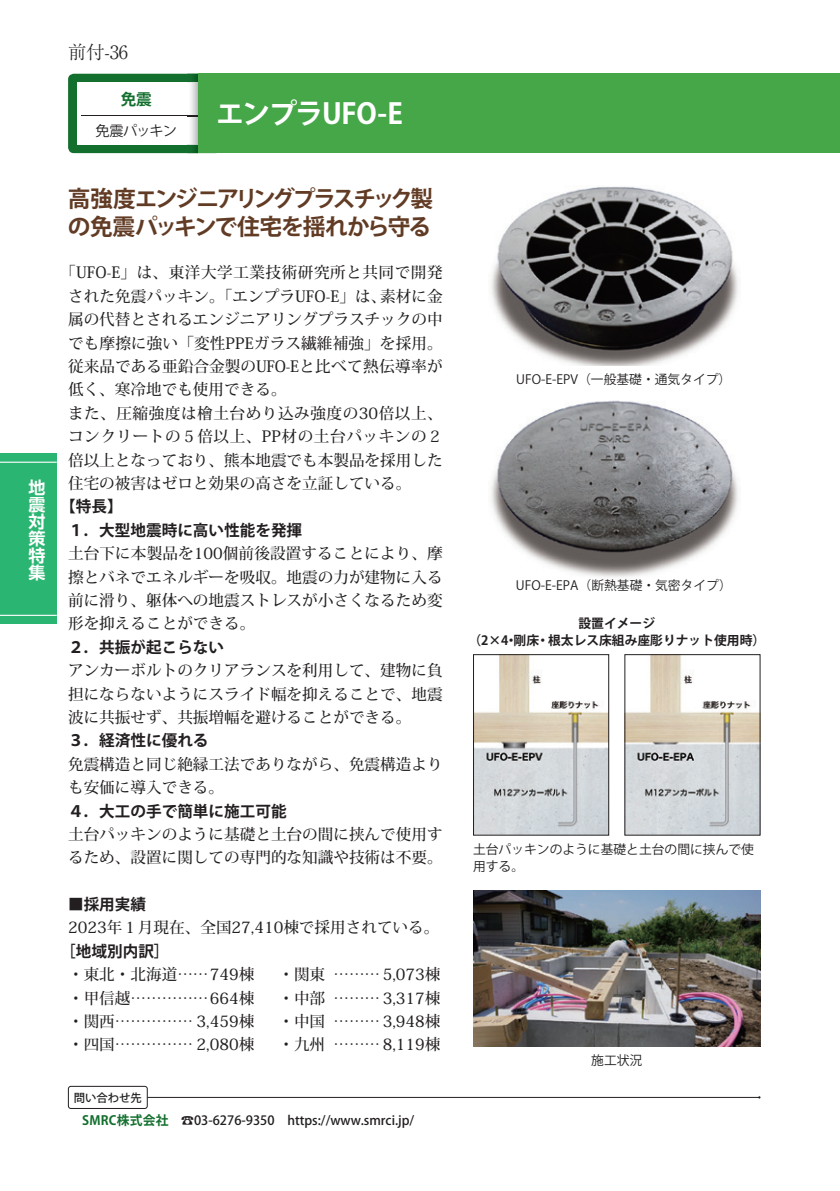
<style>
.page{position:relative;width:840px;height:1191px;background:#fff}
.page>*{position:absolute;margin:0;border:0;box-sizing:border-box;transform-origin:0 0}
.t1{font:700 28.4px "Koz Go Pro";letter-spacing:-.055em;color:#fff}
.t2{font:700 22.6px/28.4px "Koz Go Pro";letter-spacing:-.1em;color:#613b24}
.t3{font:300 18.4px "Ryumin Pro";color:#231f20}
.t4{font:700 17px/17px "Shin Go Pro De";color:#fff;text-align:justify}
.t5{font:500 15.6px/23.4px "Koz Min Pro";color:#231f20}
.t6{font:700 15.6px/23.4px "Koz Go Pro";color:#231f20}
.t7{font:700 15.6px "Koz Go Pro";color:#136f2e}
.t8{font:14.2px "Koz Go Pro";letter-spacing:-.06em;color:#231f20}
.t9{font:12.8px/17px "Koz Go Pro";color:#231f20}
.t10{font:500 12.8px "Koz Go Pro";color:#231f20}
.t11{font:700 12.8px/17px "Koz Go Pro";color:#231f20;text-align:center}
.t12{font:500 11.4px "Koz Go Pro";color:#231f20}
.s1{font-weight:700;color:#136f2e}
</style>
<div class="page">
<div style="left:0;top:454px;width:57px;height:170px;background:#2bb572"></div>
<hr style="left:0;top:461px;width:57px;height:2px;background:#fff">
<hr style="left:0;top:615px;width:57px;height:1px;background:#fff">
<div style="left:68px;top:74px;width:153px;height:79px;background:#136f2e;border-radius:6px"></div>
<div style="left:77px;top:82px;width:141px;height:63px;background:#fff"></div>
<hr style="left:81px;top:116px;width:128px;height:1px;background:#231f20">
<svg style="left:187px;top:74px;width:11px;height:79px"></svg>
<div style="left:198px;top:74px;width:641px;height:79px;background:#45a748"></div>
<img style="left:491px;top:186px;width:247px;height:179px">
<img style="left:491px;top:400px;width:247px;height:177px">
<img style="left:475px;top:656px;width:131px;height:177px">
<div style="left:473px;top:654px;width:135px;height:181px;border:1px solid #231f20"></div>
<img style="left:626px;top:656px;width:132px;height:177px">
<img style="left:473px;top:891px;width:287px;height:155px">
<hr style="left:74px;top:1097px;width:685px;height:1px;background:#231f20">
<div style="left:68px;top:1086px;width:79px;height:22px;background:#fff;border-radius:3px"></div>
<div style="left:68px;top:1086px;width:79px;height:22px;border:1px solid #231f20;border-radius:3px"></div>
<p class="t4" style="left:28px;top:477px;width:18px">地震対策特集</p>
<p class="t3" style="left:68px;top:38px;width:62px">前付-36</p>
<p class="t7" style="left:121px;top:89px;width:33px">免震</p>
<p class="t8" style="left:95px;top:121px;width:83px">免震パッキン</p>
<h1 class="t1" style="left:215px;top:95px;width:188px">エンプラUFO-E</h1>
<h2 class="t2" style="left:68px;top:186px;width:367px">高強度エンジニアリングプラスチック製の免震パッキンで住宅を揺れから守る</h2>
<p class="t5" style="left:68px;top:260px;width:376px;text-indent:-8px">「UFO-E」は、東洋大学工業技術研究所と共同で開発された免震パッキン。「エンプラUFO-E」は、素材に金属の代替とされるエンジニアリングプラスチックの中でも摩擦に強い「変性PPEガラス繊維補強」を採用。従来品である亜鉛合金製のUFO-Eと比べて熱伝導率が低く、寒冷地でも使用できる。<br>また、圧縮強度は檜土台めり込み強度の30倍以上、コンクリートの５倍以上、PP材の土台パッキンの２倍以上となっており、熊本地震でも本製品を採用した住宅の被害はゼロと効果の高さを立証している。</p>
<p class="t6" style="left:68px;top:496px;width:235px;text-indent:-8px">【特長】<br>１．大型地震時に高い性能を発揮</p>
<p class="t5" style="left:68px;top:541px;width:376px;text-align:justify">土台下に本製品を100個前後設置することにより、摩擦とバネでエネルギーを吸収。地震の力が建物に入る前に滑り、躯体への地震ストレスが小さくなるため変形を抑えることができる。</p>
<p class="t6" style="left:68px;top:636px;width:157px">２．共振が起こらない</p>
<p class="t5" style="left:68px;top:658px;width:376px;text-align:justify">アンカーボルトのクリアランスを利用して、建物に負担にならないようにスライド幅を抑えることで、地震波に共振せず、共振増幅を避けることができる。</p>
<p class="t6" style="left:68px;top:730px;width:142px">３．経済性に優れる</p>
<p class="t5" style="left:68px;top:751px;width:376px">免震構造と同じ絶縁工法でありながら、免震構造よりも安価に導入できる。</p>
<p class="t6" style="left:68px;top:800px;width:220px">４．大工の手で簡単に施工可能</p>
<p class="t5" style="left:68px;top:822px;width:376px">土台パッキンのように基礎と土台の間に挟んで使用するため、設置に関しての専門的な知識や技術は不要。</p>
<p class="t6" style="left:68px;top:893px;width:79px">■採用実績</p>
<p class="t5" style="left:68px;top:915px;width:372px">2023年１月現在、全国27,410棟で採用されている。</p>
<p class="t6" style="left:60px;top:940px;width:111px">［地域別内訳］</p>
<p class="t5" style="left:68px;top:962px;width:187px">・東北・北海道……749棟</p>
<p class="t5" style="left:278px;top:962px;width:163px">・関東 ……… 5,073棟</p>
<p class="t5" style="left:68px;top:985px;width:187px">・甲信越……………664棟</p>
<p class="t5" style="left:278px;top:985px;width:163px">・中部 ……… 3,317棟</p>
<p class="t5" style="left:68px;top:1009px;width:187px">・関西…………… 3,459棟</p>
<p class="t5" style="left:278px;top:1009px;width:163px">・中国 ……… 3,948棟</p>
<p class="t5" style="left:68px;top:1032px;width:187px">・四国…………… 2,080棟</p>
<p class="t5" style="left:278px;top:1032px;width:163px">・九州 ……… 8,119棟</p>
<p class="t12" style="left:74px;top:1090px;width:70px">問い合わせ先</p>
<p class="t10" style="left:82px;top:1112px;width:333px"><span class="s1">SMRC株式会社　</span>☎03-6276-9350　https://www.smrci.jp/</p>
<p class="t9" style="left:516px;top:371px;width:216px">UFO-E-EPV（一般基礎・通気タイプ）</p>
<p class="t9" style="left:515px;top:577px;width:217px">UFO-E-EPA（断熱基礎・気密タイプ）</p>
<p class="t11" style="left:468px;top:615px;width:298px">設置イメージ<br>（2×4・剛床・根太レス床組み座彫りナット使用時）</p>
<p class="t9" style="left:473px;top:841px;width:282px">土台パッキンのように基礎と土台の間に挟んで使用する。</p>
<p class="t9" style="left:591px;top:1052px;width:53px">施工状況</p>
</div>
